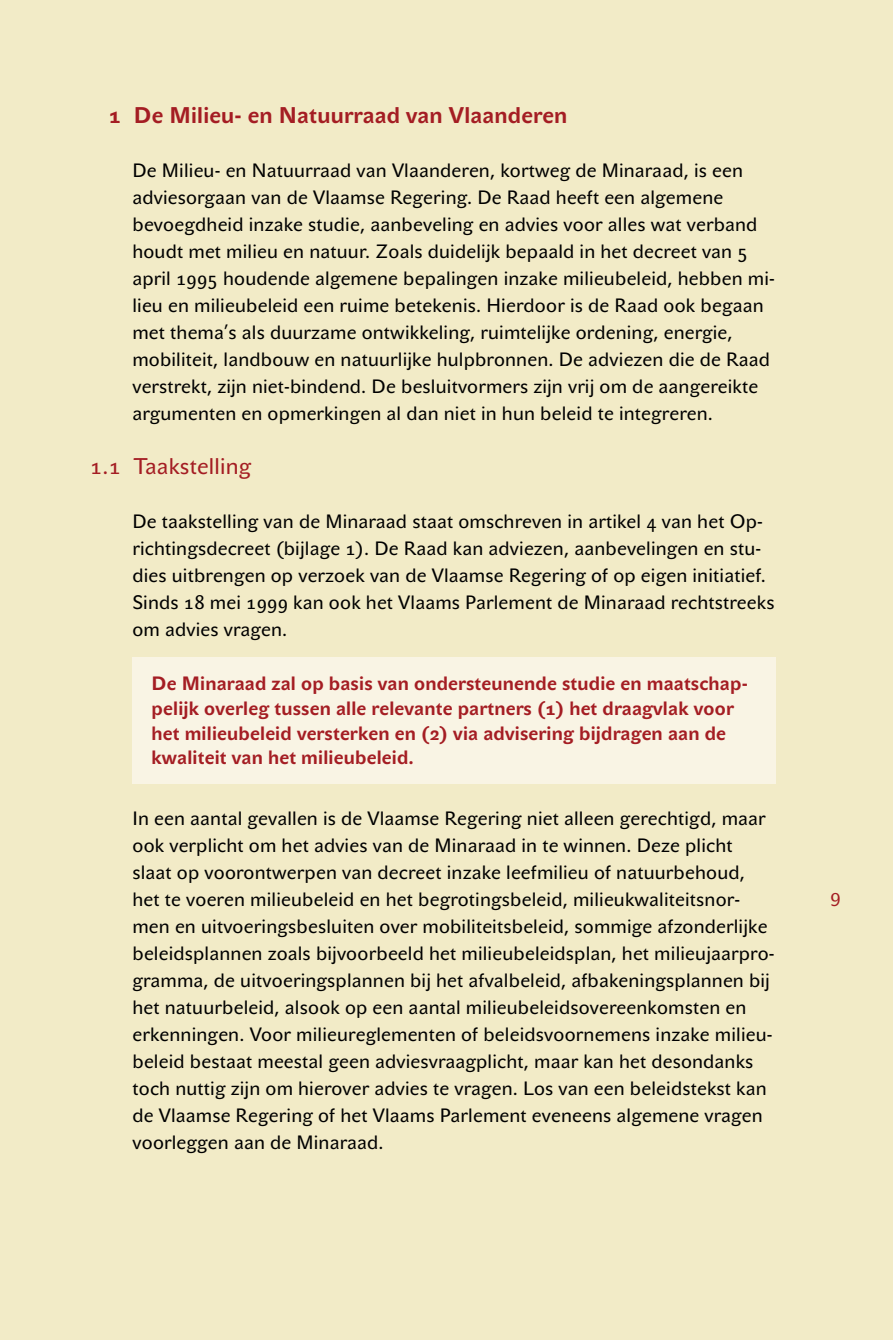
<style>
.page{position:relative;width:893px;height:1340px;background:#fff}
.page>*{position:absolute;margin:0;border:0;box-sizing:border-box;transform-origin:0 0}
.t1{font:700 22.5px "John Sans Text Pro";letter-spacing:.01em;color:#a41d23}
.t2{font:22.5px "John Sans Text Pro";letter-spacing:.01em;color:#a41d23}
.t3{font:19.12px/27px "John Sans Text Pro";letter-spacing:.01em;color:#000}
.t4{font:700 19.12px/24.8px "John Sans Text Pro";letter-spacing:.01em;color:#a41d23}
.t5{font:18px "John Sans Text Pro";color:#a41d23}
</style>
<div class="page">
<div style="left:0;top:0;width:893px;height:1339px;background:#f2ebc7"></div>
<div style="left:132px;top:657px;width:644px;height:126px;background:#f9f4e4"></div>
<p class="t1" style="left:109px;top:102px;width:460px">1 De Milieu- en Natuurraad van Vlaanderen</p>
<p class="t3" style="left:132px;top:157px;width:644px">De Milieu- en Natuurraad van Vlaanderen, kortweg de Minaraad, is een adviesorgaan van de Vlaamse Regering. De Raad heeft een algemene bevoegdheid inzake studie, aanbeveling en advies voor alles wat verband houdt met milieu en natuur. Zoals duidelijk bepaald in het decreet van 5 april 1995 houdende algemene bepalingen inzake milieubeleid, hebben mi&shy;lieu en milieubeleid een ruime betekenis. Hierdoor is de Raad ook begaan met thema’s als duurzame ontwikkeling, ruimtelijke ordening, energie, mobiliteit, landbouw en natuurlijke hulpbronnen. De adviezen die de Raad verstrekt, zijn niet-bindend. De besluitvormers zijn vrij om de aangereikte argumenten en opmerkingen al dan niet in hun beleid te integreren.</p>
<p class="t2" style="left:90px;top:453px;width:162px">1.1 Taakstelling</p>
<p class="t3" style="left:132px;top:507px;width:644px">De taakstelling van de Minaraad staat omschreven in artikel 4 van het Op&shy;richtingsdecreet (bijlage 1). De Raad kan adviezen, aanbevelingen en stu&shy;dies uitbrengen op verzoek van de Vlaamse Regering of op eigen initiatief.<br>Sinds 18 mei 1999 kan ook het Vlaams Parlement de Minaraad rechtstreeks om advies vragen.</p>
<p class="t4" style="left:152px;top:671px;width:598px">De Minaraad zal op basis van ondersteunende studie en maatschap&shy;pelijk overleg tussen alle relevante partners (1) het draagvlak voor het milieubeleid versterken en (2) via advisering bijdragen aan de kwaliteit van het milieubeleid.</p>
<p class="t3" style="left:132px;top:804px;width:644px">In een aantal gevallen is de Vlaamse Regering niet alleen gerechtigd, maar ook verplicht om het advies van de Minaraad in te winnen. Deze plicht slaat op voorontwerpen van decreet inzake leefmilieu of natuurbehoud, het te voeren milieubeleid en het begrotingsbeleid, milieukwaliteitsnor&shy;men en uitvoeringsbesluiten over mobiliteitsbeleid, sommige afzonderlijke beleidsplannen zoals bijvoorbeeld het milieubeleidsplan, het milieujaarpro&shy;gramma, de uitvoeringsplannen bij het afvalbeleid, afbakeningsplannen bij het natuurbeleid, alsook op een aantal milieubeleidsovereenkomsten en erkenningen. Voor milieureglementen of beleidsvoornemens inzake milieu&shy;beleid bestaat meestal geen adviesvraagplicht, maar kan het desondanks toch nuttig zijn om hierover advies te vragen. Los van een beleidstekst kan de Vlaamse Regering of het Vlaams Parlement eveneens algemene vragen voorleggen aan de Minaraad.</p>
<p class="t5" style="left:831px;top:889px;width:12px">9</p>
</div>
